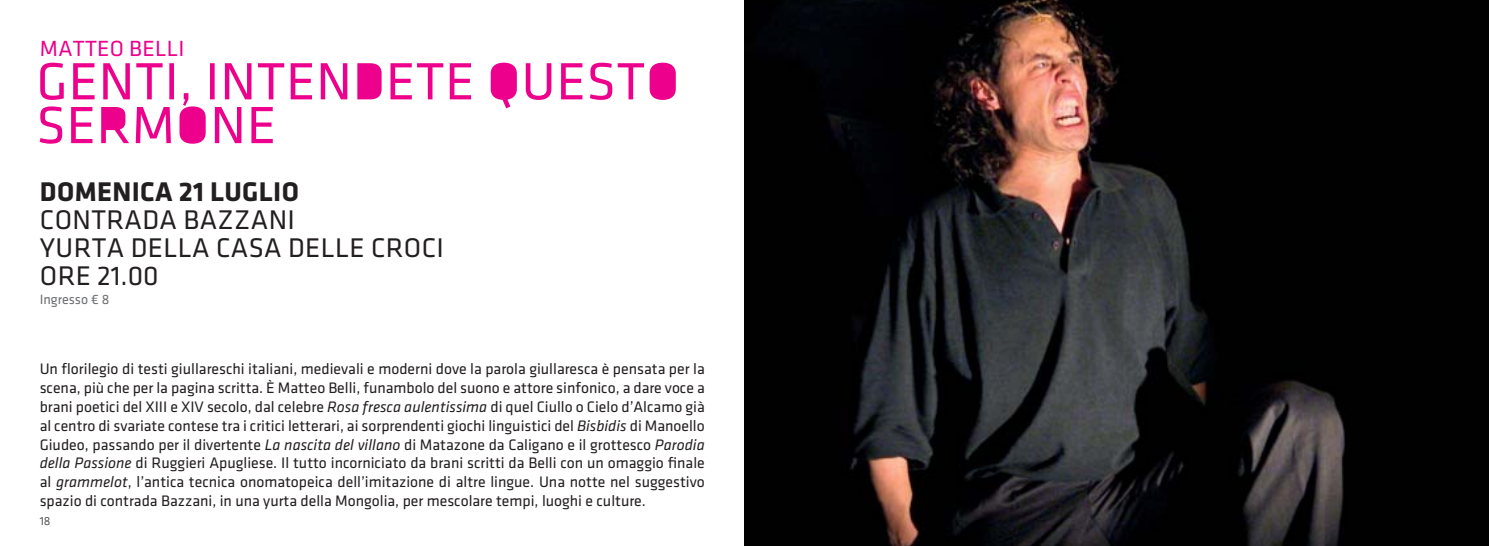
<style>
.page{position:relative;width:1489px;height:546px;background:#fff}
.page>*{position:absolute;margin:0;border:0;box-sizing:border-box;transform-origin:0 0}
.t1{font:28px/28px "Klavika";letter-spacing:.015em;color:#231f20}
.t2{font:700 28px "Klavika";letter-spacing:.015em;color:#231f20}
.t3{font:22.75px "Klavika";letter-spacing:.015em;color:#ec008c}
.t4{font:15.75px/18.9px "Klavika";color:#231f20;text-align:justify}
.t5{font:14px "Klavika";color:#6d6e70}
.t6{font:12.25px "Klavika";color:#58595b}
.s1{font-style:italic}
</style>
<div class="page">
<img style="left:744px;top:0;width:744px;height:545px">
<svg style="left:40px;top:63px;width:635px;height:81px"></svg>
<h2 class="t3" style="left:40px;top:40px;width:146px">MATTEO BELLI</h2>
<h1 class="t2" style="left:40px;top:181px;width:261px">DOMENICA 21 LUGLIO</h1>
<h1 class="t1" style="left:40px;top:208px;width:405px">CONTRADA BAZZANI<br>YURTA DELLA CASA DELLE CROCI<br>ORE 21.00</h1>
<p class="t5" style="left:40px;top:294px;width:71px">Ingresso € 8</p>
<p class="t4" style="left:40px;top:360px;width:666px">Un florilegio di testi giullareschi italiani, medievali e moderni dove la parola giullaresca è pensata per la scena, più che per la pagina scritta. È Matteo Belli, funambolo del suono e attore sinfonico, a dare voce a brani poetici del XIII e XIV secolo, dal celebre <span class="s1">Rosa fresca aulentissima</span> di quel Ciullo o Cielo d’Alcamo già al centro di svariate contese tra i critici letterari, ai sorprendenti giochi linguistici del <span class="s1">Bisbidis</span> di Manoello Giudeo, passando per il divertente <span class="s1">La nascita del villano</span> di Matazone da Caligano e il grottesco <span class="s1">Parodia della Passione</span> di Ruggieri Apugliese. Il tutto incorniciato da brani scritti da Belli con un omaggio finale al <span class="s1">grammelot</span>, l’antica tecnica onomatopeica dell’imitazione di altre lingue. Una notte nel suggestivo spazio di contrada Bazzani, in una yurta della Mongolia, per mescolare tempi, luoghi e culture.</p>
<p class="t6" style="left:40px;top:516px;width:12px">18</p>
</div>
